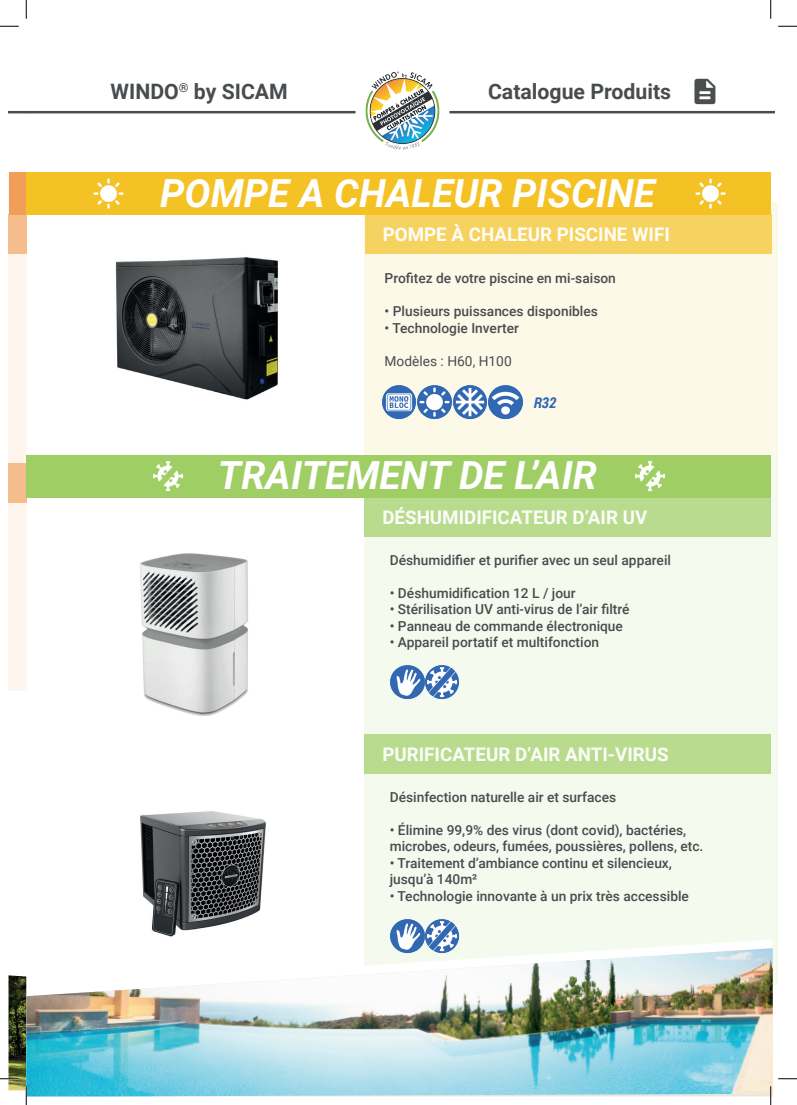
<style>
.page{position:relative;width:797px;height:1105px;background:#fff}
.page>*{position:absolute;margin:0;border:0;box-sizing:border-box;transform-origin:0 0}
.t1{font:italic 700 38.75px "Roboto";color:#fff}
.t2{font:700 21.25px "Roboto";color:#494c4e}
.t3{font:700 18.75px "Roboto";color:#fff}
.t4{font:italic 700 15px "Roboto Condensed";color:#3068b3}
.t5{font:500 13.75px/16.5px "Roboto";color:#494c4e}
.t6{font:13.75px "Roboto";color:#494c4e}
</style>
<div class="page">
<svg style="left:9px;top:111px;width:17px;height:2px"></svg>
<hr style="left:26px;top:111px;width:749px;height:2px;background:#494c4e">
<img style="left:694px;top:78px;width:22px;height:27px">
<div style="left:355px;top:63px;width:94px;height:96px;background:#fff;border-radius:50%"></div>
<img style="left:365px;top:71px;width:75px;height:79px">
<div style="left:9px;top:175px;width:17px;height:516px;background:#fdf5ee"></div>
<div style="left:9px;top:172px;width:17px;height:43px;background:#f19f58"></div>
<div style="left:9px;top:464px;width:17px;height:39px;background:#f5bd8c"></div>
<div style="left:9px;top:215px;width:17px;height:39px;background:#f5bd8c"></div>
<div style="left:365px;top:202px;width:413px;height:253px;background:#fdf9e9"></div>
<div style="left:365px;top:455px;width:413px;height:530px;background:#f5faef"></div>
<div style="left:26px;top:455px;width:745px;height:42px;background:#9fce64"></div>
<img style="left:140px;top:811px;width:126px;height:125px">
<img style="left:140px;top:553px;width:108px;height:163px">
<div style="left:365px;top:497px;width:405px;height:40px;background:#b8db8d"></div>
<div style="left:365px;top:735px;width:405px;height:39px;background:#b8db8d"></div>
<div style="left:26px;top:172px;width:745px;height:43px;background:#f4c225"></div>
<img style="left:115px;top:257px;width:163px;height:143px">
<img style="left:695px;top:178px;width:31px;height:31px">
<img style="left:93px;top:178px;width:31px;height:31px">
<img style="left:382px;top:385px;width:141px;height:34px">
<div style="left:365px;top:215px;width:406px;height:39px;background:#f6d260"></div>
<img style="left:390px;top:665px;width:69px;height:35px">
<img style="left:390px;top:919px;width:69px;height:20px">
<img style="left:635px;top:461px;width:31px;height:31px">
<img style="left:153px;top:461px;width:31px;height:31px">
<svg style="left:364px;top:939px;width:408px;height:9px"></svg>
<img style="left:36px;top:948px;width:736px;height:148px">
<svg style="left:0;top:25px;width:19px;height:2px"></svg>
<svg style="left:778px;top:25px;width:19px;height:2px"></svg>
<svg style="left:778px;top:1078px;width:19px;height:1px"></svg>
<svg style="left:25px;top:0;width:2px;height:19px"></svg>
<img style="left:0;top:975px;width:36px;height:130px">
<svg style="left:770px;top:0;width:1px;height:19px"></svg>
<svg style="left:770px;top:1086px;width:1px;height:19px"></svg>
<h2 class="t2" style="left:111px;top:77px;width:179px">WINDO<sup>®</sup> by SICAM</h2>
<h2 class="t2" style="left:488px;top:77px;width:185px">Catalogue Produits</h2>
<h1 class="t1" style="left:160px;top:166px;width:496px">POMPE A CHALEUR PISCINE</h1>
<h3 class="t3" style="left:383px;top:221px;width:288px">POMPE À CHALEUR PISCINE WIFI</h3>
<p class="t5" style="left:384px;top:270px;width:233px">Profitez de votre piscine en mi-saison</p>
<p class="t5" style="left:384px;top:303px;width:215px">• Plusieurs puissances disponibles</p>
<p class="t5" style="left:384px;top:319px;width:136px">• Technologie Inverter</p>
<p class="t6" style="left:384px;top:351px;width:129px">Modèles : H60, H100</p>
<p class="t4" style="left:533px;top:392px;width:24px">R32</p>
<h1 class="t1" style="left:218px;top:448px;width:380px">TRAITEMENT DE L’AIR</h1>
<h3 class="t3" style="left:382px;top:504px;width:266px">DÉSHUMIDIFICATEUR D’AIR UV</h3>
<p class="t5" style="left:390px;top:551px;width:283px">Déshumidifier et purifier avec un seul appareil</p>
<p class="t5" style="left:390px;top:584px;width:187px">• Déshumidification 12 L / jour</p>
<p class="t5" style="left:390px;top:600px;width:241px">• Stérilisation UV anti-virus de l’air filtré</p>
<p class="t5" style="left:390px;top:617px;width:235px">• Panneau de commande électronique</p>
<p class="t5" style="left:390px;top:633px;width:211px">• Appareil portatif et multifonction</p>
<h3 class="t3" style="left:382px;top:741px;width:288px">PURIFICATEUR D’AIR ANTI-VIRUS</h3>
<p class="t5" style="left:390px;top:788px;width:228px">Désinfection naturelle air et surfaces</p>
<p class="t5" style="left:390px;top:821px;width:315px">• Élimine 99,9% des virus (dont covid), bactéries, microbes, odeurs, fumées, poussières, pollens, etc.</p>
<p class="t5" style="left:390px;top:854px;width:284px">• Traitement d’ambiance continu et silencieux, jusqu’à 140m²</p>
<p class="t5" style="left:390px;top:887px;width:301px">• Technologie innovante à un prix très accessible</p>
</div>
